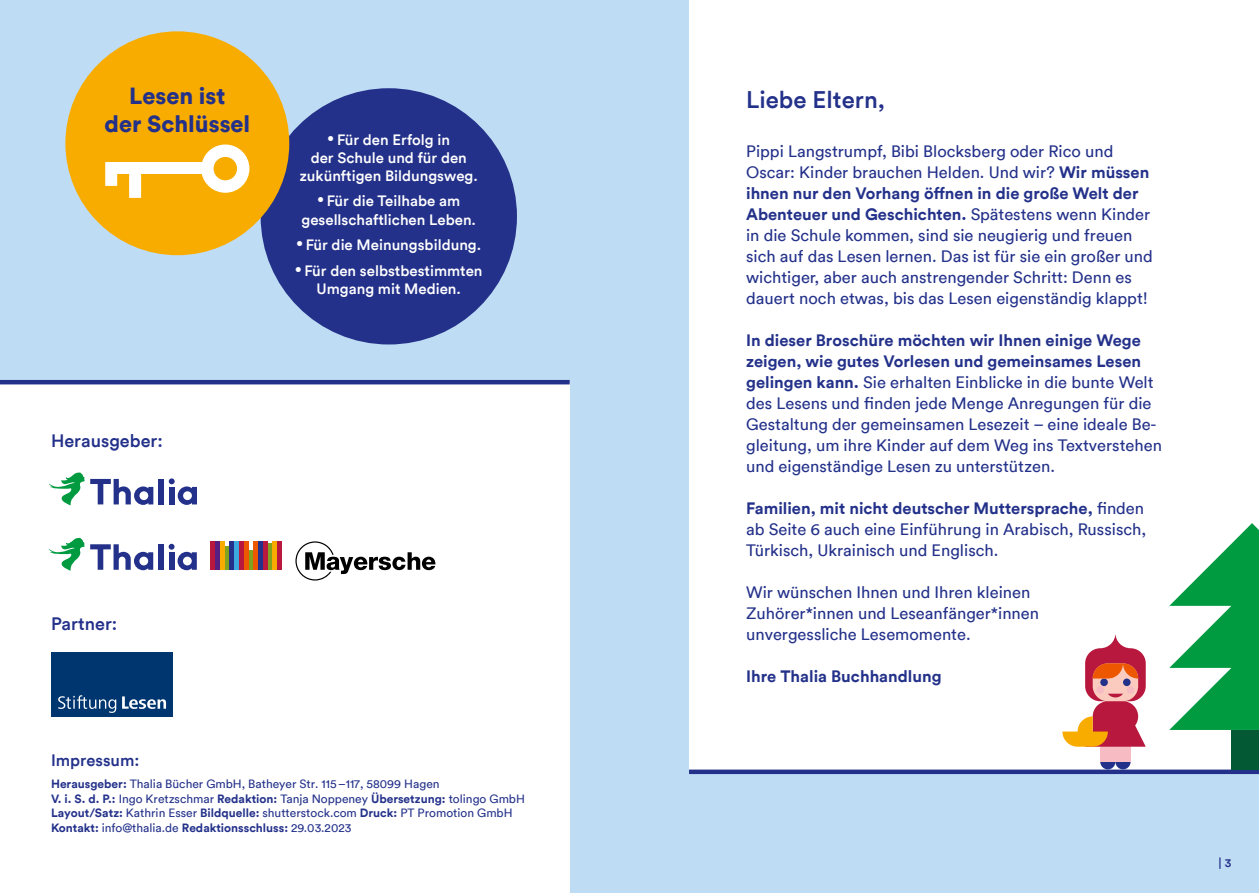
<style>
.page{position:relative;width:1259px;height:893px;background:#bedcf3}
.page>*{position:absolute;margin:0;border:0;box-sizing:border-box;transform-origin:0 0}
.t1{font:500 24px "Circular Pro TT";color:#23318a}
.t2{font:900 23.25px/27.9px "Circular Pro TT";color:#23318a;text-align:center}
.t3{font:500 18px "Circular Pro TT";color:#23318a}
.t4{font:16.5px/21px "Circular Pro TT";color:#23318a}
.t5{font:700 16.5px "Circular Pro TT";color:#23318a}
.t6{font:500 16.5px "Circular Pro TT";color:#23318a}
.t7{font:500 15px/18px "Circular Pro TT";color:#fff;text-align:center}
.t8{font:12px/14.4px "Circular Pro TT";color:#23318a}
.t9{font:500 12px "Circular Pro TT";color:#23318a}
.s1{font-weight:700}
</style>
<div class="page">
<div style="left:0;top:383px;width:569px;height:510px;background:#fff"></div>
<div style="left:689px;top:0;width:570px;height:773px;background:#fff"></div>
<svg style="left:169px;top:478px;width:28px;height:27px"></svg>
<div style="left:159px;top:479px;width:5px;height:25px;background:#23318a"></div>
<div style="left:169px;top:487px;width:5px;height:17px;background:#23318a"></div>
<svg style="left:49px;top:472px;width:104px;height:33px"></svg>
<svg style="left:295px;top:541px;width:140px;height:40px"></svg>
<div style="left:210px;top:541px;width:5px;height:29px;background:#b8183d"></div>
<div style="left:215px;top:541px;width:5px;height:29px;background:#562082"></div>
<hr style="left:225px;top:546px;width:4px;height:24px;background:#80a31f">
<div style="left:229px;top:541px;width:5px;height:29px;background:#23318a"></div>
<div style="left:234px;top:541px;width:5px;height:29px;background:#3daadf"></div>
<div style="left:239px;top:541px;width:5px;height:29px;background:#b8183d"></div>
<div style="left:248px;top:550px;width:5px;height:20px;background:#80a31f"></div>
<div style="left:253px;top:541px;width:5px;height:29px;background:#ed5700"></div>
<div style="left:258px;top:541px;width:5px;height:29px;background:#23318a"></div>
<hr style="left:268px;top:543px;width:4px;height:27px;background:#80a31f">
<div style="left:272px;top:541px;width:5px;height:29px;background:#f9ac00"></div>
<div style="left:277px;top:541px;width:5px;height:29px;background:#b8183d"></div>
<hr style="left:244px;top:541px;width:4px;height:29px;background:#ed5700">
<div style="left:220px;top:541px;width:5px;height:29px;background:#f9ac00"></div>
<div style="left:263px;top:541px;width:5px;height:29px;background:#b8183d"></div>
<svg style="left:169px;top:544px;width:28px;height:26px"></svg>
<div style="left:158px;top:544px;width:6px;height:26px;background:#23318a"></div>
<div style="left:169px;top:552px;width:5px;height:18px;background:#23318a"></div>
<svg style="left:49px;top:538px;width:104px;height:33px"></svg>
<div style="left:52px;top:652px;width:121px;height:65px;background:#003670"></div>
<svg style="left:58px;top:695px;width:108px;height:18px"></svg>
<hr style="left:689px;top:770px;width:570px;height:4px;background:#23318a">
<svg style="left:1100px;top:762px;width:30px;height:7px"></svg>
<div style="left:1100px;top:747px;width:30px;height:15px;background:#f7bbc3"></div>
<svg style="left:1062px;top:634px;width:83px;height:113px"></svg>
<div style="left:1231px;top:730px;width:28px;height:39px;background:#035933"></div>
<svg style="left:1169px;top:523px;width:90px;height:207px"></svg>
<hr style="left:0;top:380px;width:569px;height:4px;background:#23318a">
<div style="left:261px;top:88px;width:256px;height:256px;background:#23318a;border-radius:50%"></div>
<div style="left:65px;top:31px;width:224px;height:224px;background:#f9ac00;border-radius:50%"></div>
<svg style="left:105px;top:144px;width:144px;height:54px"></svg>
<h2 class="t2" style="left:104px;top:81px;width:147px">Lesen ist<br>der Schlüssel</h2>
<p class="t7" style="left:300px;top:130px;width:180px"><sup>•</sup> Für den Erfolg in<br>der Schule und für den zukünftigen Bildungsweg.</p>
<p class="t7" style="left:301px;top:192px;width:176px"><sup>•</sup> Für die Teilhabe am gesellschaftlichen Leben.</p>
<p class="t7" style="left:296px;top:235px;width:186px"><sup>•</sup> Für die Meinungsbildung.</p>
<p class="t7" style="left:295px;top:261px;width:189px"><sup>•</sup> Für den selbstbestimmten<br>Umgang mit Medien.</p>
<p class="t3" style="left:51px;top:428px;width:113px">Herausgeber:</p>
<p class="t3" style="left:51px;top:611px;width:68px">Partner:</p>
<p class="t6" style="left:51px;top:749px;width:90px">Impressum:</p>
<p class="t8" style="left:51px;top:776px;width:475px"><span class="s1">Herausgeber:</span> Thalia Bücher GmbH, Batheyer Str. 115–117, 58099 Hagen<br><span class="s1">V. i. S. d. P.:</span> Ingo Kretzschmar <span class="s1">Redaktion:</span> Tanja Noppeney <span class="s1">Übersetzung:</span> tolingo GmbH <span class="s1">Layout/Satz:</span> Kathrin Esser <span class="s1">Bildquelle:</span> shutterstock.com <span class="s1">Druck:</span> PT Promotion GmbH <span class="s1">Kontakt:</span> info@thalia.de <span class="s1">Redaktionsschluss:</span> 29.03.2023</p>
<h1 class="t1" style="left:746px;top:83px;width:140px">Liebe Eltern,</h1>
<p class="t4" style="left:746px;top:140px;width:408px">Pippi Langstrumpf, Bibi Blocksberg oder Rico und Oscar: Kinder brauchen Helden. Und wir? <span class="s1">Wir müssen ihnen nur den Vorhang öffnen in die große Welt der Abenteuer und Geschichten.</span> Spätestens wenn Kinder in die Schule kommen, sind sie neugierig und freuen sich auf das Lesen lernen. Das ist für sie ein großer und wichtiger, aber auch anstrengender Schritt: Denn es dauert noch etwas, bis das Lesen eigenständig klappt!</p>
<p class="t4" style="left:746px;top:329px;width:417px"><span class="s1">In dieser Broschüre möchten wir Ihnen einige Wege zeigen, wie gutes Vorlesen und gemeinsames Lesen gelingen kann.</span> Sie erhalten Einblicke in die bunte Welt des Lesens und finden jede Menge Anregungen für die Gestaltung der gemeinsamen Lesezeit – eine ideale Be&shy;gleitung, um ihre Kinder auf dem Weg ins Textverstehen und eigenständige Lesen zu unterstützen.</p>
<p class="t4" style="left:746px;top:497px;width:402px"><span class="s1">Familien, mit nicht deutscher Muttersprache,</span> finden ab Seite 6 auch eine Einführung in Arabisch, Russisch,<br>Türkisch, Ukrainisch und Englisch.</p>
<p class="t4" style="left:746px;top:581px;width:294px">Wir wünschen Ihnen und Ihren kleinen<br>Zuhörer*innen und Leseanfänger*innen unvergessliche Lesemomente.</p>
<p class="t5" style="left:746px;top:665px;width:197px">Ihre Thalia Buchhandlung</p>
<p class="t9" style="left:1218px;top:854px;width:14px">| 3</p>
</div>
